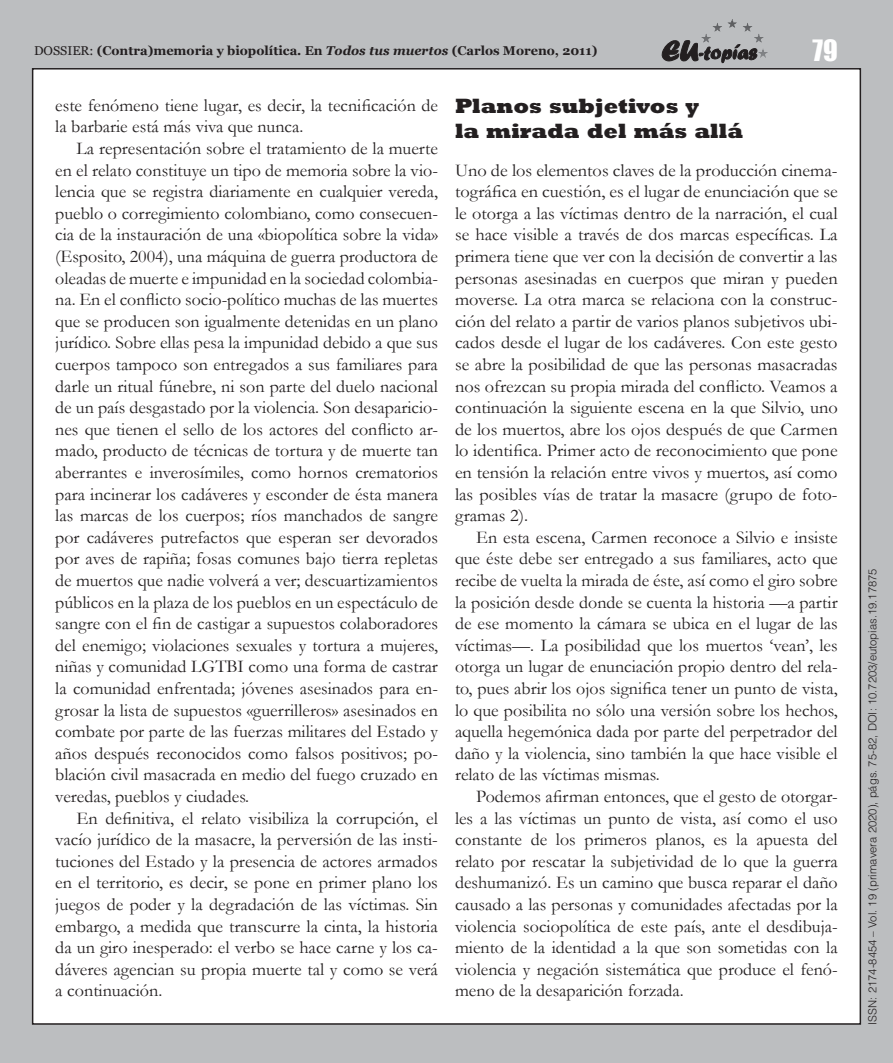
<style>
.page{position:relative;width:893px;height:1063px;background:#bcbec0}
.page>*{position:absolute;margin:0;border:0;box-sizing:border-box;transform-origin:0 0}
.t1{font:27px "Impact";color:#fff}
.t2{font:800 21px/25.5px "Rockwell Std";color:#231f20}
.t3{font:18px/21.6px "Garamond";color:#231f20;text-align:justify}
.t4{font:700 12.75px "Georgia";color:#231f20}
.t5{font:300 11.25px "Helvetica";color:#231f20}
.s1{font-weight:400}
.s2{font-style:italic}
</style>
<div class="page">
<div style="left:33px;top:69px;width:827px;height:955px;background:#fff"></div>
<svg style="left:662px;top:40px;width:94px;height:23px"></svg>
<hr style="left:701px;top:19px;width:67px;height:1px;background:#595a5c">
<hr style="left:701px;top:20px;width:67px;height:1px;background:#5a5b5d">
<hr style="left:701px;top:21px;width:67px;height:1px;background:#5b5c5e">
<hr style="left:701px;top:22px;width:67px;height:1px;background:#5c5d60">
<hr style="left:701px;top:23px;width:67px;height:1px;background:#5d5e61">
<hr style="left:701px;top:24px;width:67px;height:1px;background:#5f6062">
<hr style="left:701px;top:25px;width:67px;height:1px;background:#606163">
<hr style="left:701px;top:26px;width:67px;height:1px;background:#616365">
<hr style="left:701px;top:27px;width:67px;height:1px;background:#626366">
<hr style="left:701px;top:28px;width:67px;height:1px;background:#646568">
<hr style="left:701px;top:29px;width:67px;height:1px;background:#656668">
<hr style="left:701px;top:30px;width:67px;height:1px;background:#656769">
<hr style="left:701px;top:31px;width:67px;height:1px;background:#67696b">
<hr style="left:701px;top:32px;width:67px;height:1px;background:#68696c">
<hr style="left:701px;top:33px;width:67px;height:1px;background:#6a6b6d">
<hr style="left:701px;top:34px;width:67px;height:1px;background:#6a6c6e">
<hr style="left:701px;top:35px;width:67px;height:1px;background:#6c6d70">
<hr style="left:701px;top:36px;width:67px;height:1px;background:#6d6e71">
<hr style="left:701px;top:37px;width:67px;height:1px;background:#6e7072">
<hr style="left:701px;top:38px;width:67px;height:1px;background:#6f7173">
<hr style="left:701px;top:39px;width:67px;height:1px;background:#717275">
<hr style="left:701px;top:40px;width:67px;height:1px;background:#717376">
<hr style="left:701px;top:41px;width:67px;height:1px;background:#727476">
<hr style="left:701px;top:42px;width:67px;height:1px;background:#747578">
<hr style="left:701px;top:43px;width:67px;height:1px;background:#757679">
<hr style="left:701px;top:44px;width:67px;height:1px;background:#76787a">
<hr style="left:701px;top:45px;width:67px;height:1px;background:#77787b">
<hr style="left:701px;top:46px;width:67px;height:1px;background:#787a7c">
<hr style="left:701px;top:47px;width:67px;height:1px;background:#797b7d">
<hr style="left:701px;top:48px;width:67px;height:1px;background:#7b7c7f">
<hr style="left:701px;top:49px;width:67px;height:1px;background:#7b7d80">
<hr style="left:701px;top:50px;width:67px;height:1px;background:#7c7e81">
<hr style="left:701px;top:51px;width:67px;height:1px;background:#7d7f82">
<hr style="left:701px;top:52px;width:67px;height:1px;background:#7e8083">
<hr style="left:701px;top:53px;width:67px;height:1px;background:#808284">
<hr style="left:701px;top:54px;width:67px;height:1px;background:#818285">
<hr style="left:701px;top:55px;width:67px;height:1px;background:#828486">
<hr style="left:701px;top:56px;width:67px;height:1px;background:#838587">
<hr style="left:701px;top:57px;width:67px;height:1px;background:#848689">
<p class="t4" style="left:34px;top:41px;width:565px"><span class="s1">DOSSIER:</span> (Contra)memoria y biopolítica. En <span class="s2">Todos tus muertos</span> (Carlos Moreno, 2011)</p>
<h1 class="t1" style="left:812px;top:29px;width:27px">79</h1>
<p class="t3" style="left:55px;top:94px;width:384px">este fenómeno tiene lugar, es decir, la tecnificación de la barbarie está más viva que nunca.</p>
<p class="t3" style="left:55px;top:137px;width:384px;text-indent:21px">La representación sobre el tratamiento de la muerte en el relato constituye un tipo de memoria sobre la vio&shy;lencia que se registra diariamente en cualquier vereda, pueblo o corregimiento colombiano, como consecuen&shy;cia de la instauración de una «biopolítica sobre la vida» (Esposito, 2004), una máquina de guerra productora de oleadas de muerte e impunidad en la sociedad colombia&shy;na. En el conflicto socio-político muchas de las muertes que se producen son igualmente detenidas en un plano jurídico. Sobre ellas pesa la impunidad debido a que sus cuerpos tampoco son entregados a sus familiares para darle un ritual fúnebre, ni son parte del duelo nacional de un país desgastado por la violencia. Son desaparicio&shy;nes que tienen el sello de los actores del conflicto ar&shy;mado, producto de técnicas de tortura y de muerte tan aberrantes e inverosímiles, como hornos crematorios para incinerar los cadáveres y esconder de ésta manera las marcas de los cuerpos; ríos manchados de sangre por cadáveres putrefactos que esperan ser devorados por aves de rapiña; fosas comunes bajo tierra repletas de muertos que nadie volverá a ver; descuartizamientos públicos en la plaza de los pueblos en un espectáculo de sangre con el fin de castigar a supuestos colaboradores del enemigo; violaciones sexuales y tortura a mujeres, niñas y comunidad LGTBI como una forma de castrar la comunidad enfrentada; jóvenes asesinados para en&shy;grosar la lista de supuestos «guerrilleros» asesinados en combate por parte de las fuerzas militares del Estado y años después reconocidos como falsos positivos; po&shy;blación civil masacrada en medio del fuego cruzado en veredas, pueblos y ciudades.</p>
<p class="t3" style="left:55px;top:807px;width:384px;text-indent:21px">En definitiva, el relato visibiliza la corrupción, el vacío jurídico de la masacre, la perversión de las insti&shy;tuciones del Estado y la presencia de actores armados en el territorio, es decir, se pone en primer plano los juegos de poder y la degradación de las víctimas. Sin embargo, a medida que transcurre la cinta, la historia da un giro inesperado: el verbo se hace carne y los ca&shy;dáveres agencian su propia muerte tal y como se verá a continuación.</p>
<p class="t2" style="left:455px;top:92px;width:290px">Planos subjetivos y<br>la mirada del más allá</p>
<p class="t3" style="left:455px;top:159px;width:384px">Uno de los elementos claves de la producción cinema&shy;tográfica en cuestión, es el lugar de enunciación que se le otorga a las víctimas dentro de la narración, el cual se hace visible a través de dos marcas específicas. La primera tiene que ver con la decisión de convertir a las personas asesinadas en cuerpos que miran y pueden moverse. La otra marca se relaciona con la construc&shy;ción del relato a partir de varios planos subjetivos ubi&shy;cados desde el lugar de los cadáveres. Con este gesto se abre la posibilidad de que las personas masacradas nos ofrezcan su propia mirada del conflicto. Veamos a continuación la siguiente escena en la que Silvio, uno de los muertos, abre los ojos después de que Carmen lo identifica. Primer acto de reconocimiento que pone en tensión la relación entre vivos y muertos, así como las posibles vías de tratar la masacre (grupo de foto&shy;gramas 2).</p>
<p class="t3" style="left:455px;top:526px;width:384px;text-indent:21px">En esta escena, Carmen reconoce a Silvio e insiste que éste debe ser entregado a sus familiares, acto que recibe de vuelta la mirada de éste, así como el giro sobre la posición desde donde se cuenta la historia —a partir de ese momento la cámara se ubica en el lugar de las víctimas—. La posibilidad que los muertos ‘vean’, les otorga un lugar de enunciación propio dentro del rela&shy;to, pues abrir los ojos significa tener un punto de vista, lo que posibilita no sólo una versión sobre los hechos, aquella hegemónica dada por parte del perpetrador del daño y la violencia, sino también la que hace visible el relato de las víctimas mismas.</p>
<p class="t3" style="left:455px;top:785px;width:384px;text-indent:21px">Podemos afirman entonces, que el gesto de otorgar&shy;les a las víctimas un punto de vista, así como el uso constante de los primeros planos, es la apuesta del relato por rescatar la subjetividad de lo que la guerra deshumanizó. Es un camino que busca reparar el daño causado a las personas y comunidades afectadas por la violencia sociopolítica de este país, ante el desdibuja&shy;miento de la identidad a la que son sometidas con la violencia y negación sistemática que produce el fenó&shy;meno de la desaparición forzada.</p>
<p class="t5" style="left:865px;top:1025px;width:458px;rotate:-90deg">ISSN: 2174-8454 – Vol. 19 (primavera 2020), págs. 75-82, DOI: 10.7203/eutopias.19.17875</p>
</div>
